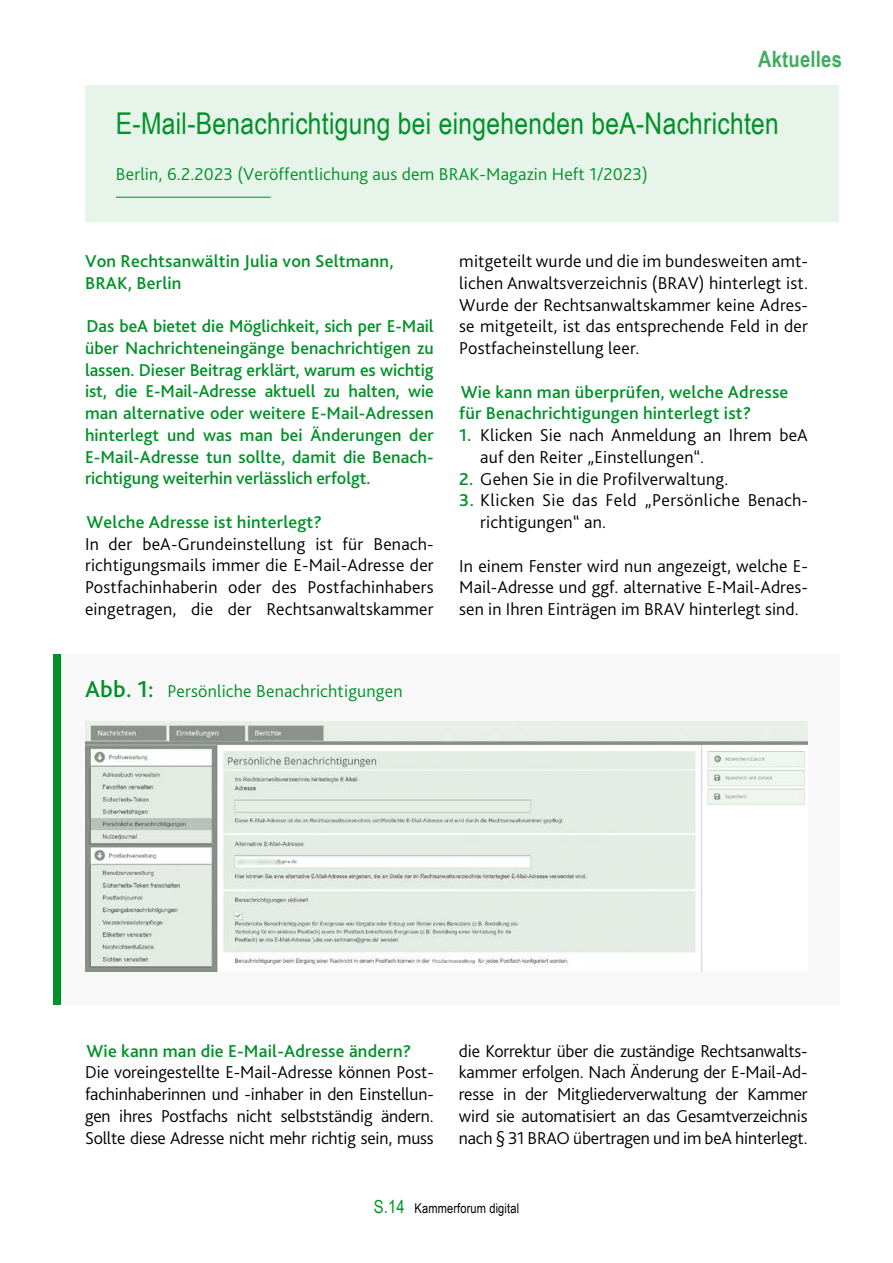
<style>
.page{position:relative;width:893px;height:1263px;background:#fff}
.page>*{position:absolute;margin:0;border:0;box-sizing:border-box;transform-origin:0 0}
.t1{font:30px "Arial Narrow";letter-spacing:.01em;color:#009127}
.t2{font:700 22.5px "Arial Narrow";letter-spacing:.01em;color:#40ad5d}
.Aufzählung{font:300 18px/21.8px "Bliss 2";letter-spacing:.01em;color:#000;text-align:justify}
.Headline_1_Fließtext{font:500 18px/21.8px "Bliss 2";letter-spacing:.01em;color:#009127;text-align:justify}
.Abbildung_Titel{font:300 18px "Bliss 2";letter-spacing:.01em;color:#009127}
.t3{font:13.5px "Arial Narrow";letter-spacing:.01em;color:#000}
.s1{font-weight:500;font-size:24px}
.s2{font-weight:500;color:#009127}
.s3{font-size:18px;color:#009127}
</style>
<div class="page">
<div style="left:85px;top:85px;width:754px;height:136px;background:#e6f4e9"></div>
<hr style="left:116px;top:197px;width:155px;height:1px;background:#009127">
<div style="left:53px;top:654px;width:787px;height:351px;background:#f8f8f8"></div>
<div style="left:53px;top:654px;width:7px;height:351px;background:#009127"></div>
<img style="left:85px;top:722px;width:723px;height:249px">
<p class="t2" style="left:758px;top:42px;width:85px">Aktuelles</p>
<p class="t1" style="left:116px;top:101px;width:664px">E-Mail-Benachrichtigung bei eingehenden beA-Nachrichten</p>
<p class="Abbildung_Titel" style="left:116px;top:162px;width:534px">Berlin, 6.2.2023 (Veröffentlichung aus dem BRAK-Magazin Heft 1/2023)</p>
<p class="Headline_1_Fließtext" style="left:85px;top:250px;width:310px">Von Rechtsanwältin Julia von Seltmann,</p>
<p class="Headline_1_Fließtext" style="left:85px;top:272px;width:98px">BRAK, Berlin</p>
<p class="Headline_1_Fließtext" style="left:85px;top:315px;width:350px">Das beA bietet die Möglichkeit, sich per E-Mail über Nachrichteneingänge benachrichtigen zu lassen. Dieser Beitrag erklärt, warum es wichtig ist, die E-Mail-Adresse aktuell zu halten, wie man alternative oder weitere E-Mail-Adressen hinterlegt und was man bei Änderungen der E-Mail-Adresse tun sollte, damit die Benach&shy;richtigung weiterhin verlässlich erfolgt.</p>
<p class="Headline_1_Fließtext" style="left:87px;top:511px;width:237px">Welche Adresse ist hinterlegt?</p>
<p class="Aufzählung" style="left:85px;top:532px;width:350px">In der beA-Grundeinstellung ist für Benach&shy;richtigungsmails immer die E-Mail-Adresse der Postfachinhaberin oder des Postfachinhabers eingetragen, die der Rechtsanwaltskammer</p>
<p class="Abbildung_Titel" style="left:85px;top:680px;width:319px"><span class="s1">Abb. 1:</span> Persönliche Benachrichtigungen</p>
<p class="Aufzählung" style="left:459px;top:250px;width:350px">mitgeteilt wurde und die im bundesweiten amt&shy;lichen Anwaltsverzeichnis (BRAV) hinterlegt ist.<br>Wurde der Rechtsanwaltskammer keine Adres&shy;se mitgeteilt, ist das entsprechende Feld in der Postfacheinstellung leer.</p>
<p class="Headline_1_Fließtext" style="left:459px;top:380px;width:331px">Wie kann man überprüfen, welche Adresse für Benachrichtigungen hinterlegt ist?</p>
<p class="Aufzählung" style="left:480px;top:424px;width:329px;text-indent:-21px"><span class="s2">1.</span> Klicken Sie nach Anmeldung an Ihrem beA auf den Reiter „Einstellungen“.</p>
<p class="Aufzählung" style="left:459px;top:467px;width:271px"><span class="s2">2.</span> Gehen Sie in die Profilverwaltung.</p>
<p class="Aufzählung" style="left:480px;top:489px;width:329px;text-indent:-21px"><span class="s2">3.</span> Klicken Sie das Feld „Persönliche Benach&shy;richtigungen“ an.</p>
<p class="Aufzählung" style="left:459px;top:554px;width:350px">In einem Fenster wird nun angezeigt, welche E-Mail-Adresse und ggf. alternative E-Mail-Adres&shy;sen in Ihren Einträgen im BRAV hinterlegt sind.</p>
<p class="Headline_1_Fließtext" style="left:87px;top:1039px;width:326px">Wie kann man die E-Mail-Adresse ändern?</p>
<p class="Aufzählung" style="left:85px;top:1061px;width:350px">Die voreingestellte E-Mail-Adresse können Post&shy;fachinhaberinnen und -inhaber in den Einstellun&shy;gen ihres Postfachs nicht selbstständig ändern.<br>Sollte diese Adresse nicht mehr richtig sein, muss</p>
<p class="Aufzählung" style="left:459px;top:1039px;width:350px">die Korrektur über die zuständige Rechtsanwalts&shy;kammer erfolgen. Nach Änderung der E-Mail-Ad&shy;resse in der Mitgliederverwaltung der Kammer wird sie automatisiert an das Gesamtverzeichnis nach § 31 BRAO übertragen und im beA hinterlegt.</p>
<p class="t3" style="left:374px;top:1198px;width:147px"><span class="s3">S.14</span> Kammerforum digital</p>
</div>
